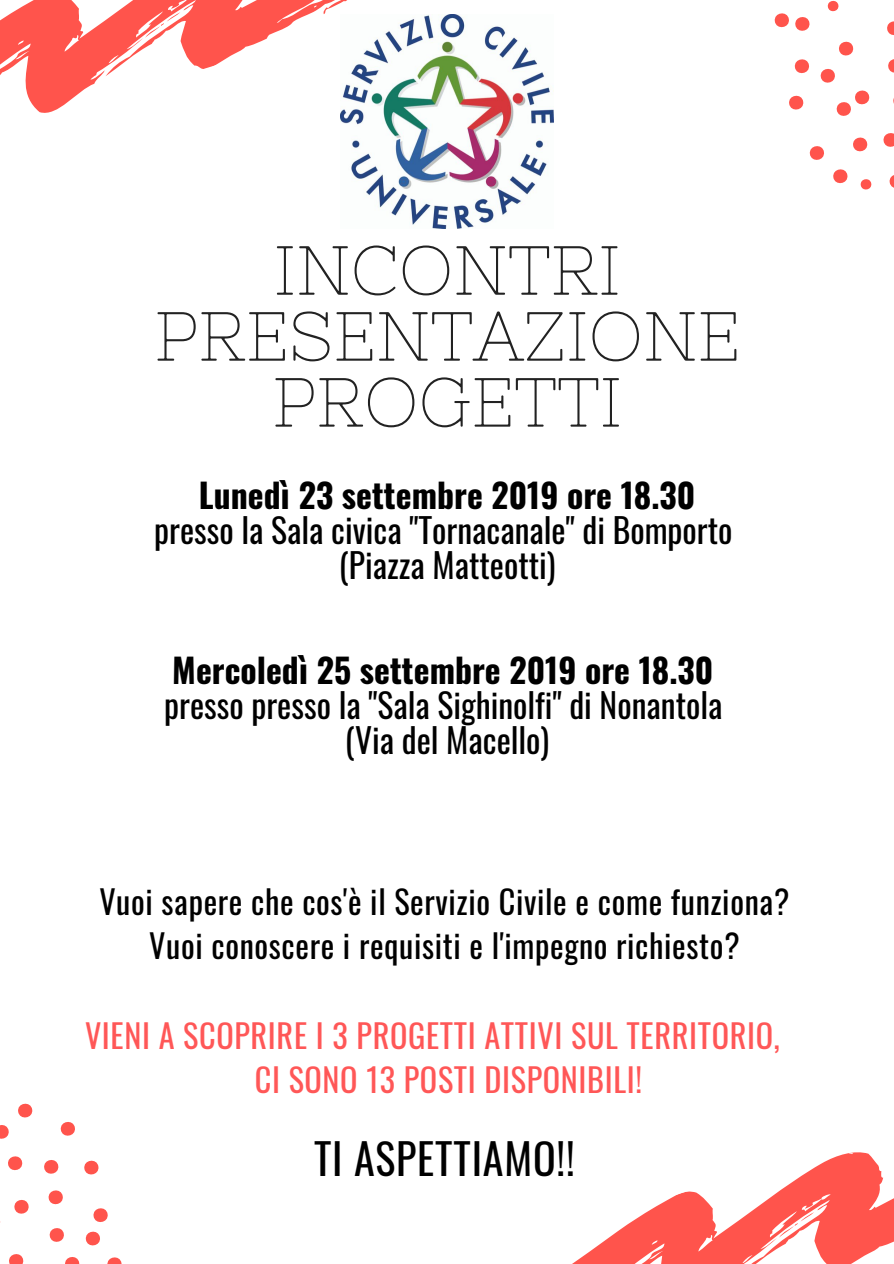
<style>
.page{position:relative;width:894px;height:1264px;background:#fff}
.page>*{position:absolute;margin:0;border:0;box-sizing:border-box;transform-origin:0 0}
.t1{font:69.3px/65.8px "Nixie One";color:#222;text-align:center}
.t2{font:42px "Oswald";letter-spacing:.02em;color:#000}
.t3{font:33.6px/35px "Oswald";color:#000;text-align:center}
.t4{font:700 33.6px "Oswald";color:#000}
.t5{font:32.25px/44.5px "Oswald";letter-spacing:.02em;color:#000;text-align:center}
.t6{font:32.25px/44.5px "Oswald";letter-spacing:.02em;color:#ff5757}
</style>
<div class="page">
<svg style="left:14px;top:1200px;width:15px;height:14px"></svg>
<svg style="left:9px;top:1254px;width:15px;height:9px"></svg>
<svg style="left:8px;top:1156px;width:15px;height:15px"></svg>
<svg style="left:44px;top:1160px;width:15px;height:14px"></svg>
<svg style="left:84px;top:1160px;width:15px;height:15px"></svg>
<svg style="left:60px;top:1122px;width:15px;height:14px"></svg>
<svg style="left:48px;top:1190px;width:73px;height:73px"></svg>
<svg style="left:0;top:1125px;width:9px;height:14px"></svg>
<svg style="left:18px;top:1103px;width:15px;height:15px"></svg>
<svg style="left:839px;top:41px;width:15px;height:15px"></svg>
<svg style="left:794px;top:59px;width:15px;height:15px"></svg>
<svg style="left:774px;top:13px;width:36px;height:18px"></svg>
<svg style="left:887px;top:21px;width:6px;height:14px"></svg>
<svg style="left:853px;top:137px;width:15px;height:15px"></svg>
<svg style="left:883px;top:133px;width:10px;height:14px"></svg>
<svg style="left:889px;top:175px;width:4px;height:12px"></svg>
<svg style="left:833px;top:169px;width:15px;height:15px"></svg>
<svg style="left:809px;top:146px;width:15px;height:14px"></svg>
<svg style="left:789px;top:95px;width:15px;height:15px"></svg>
<svg style="left:820px;top:69px;width:50px;height:47px"></svg>
<svg style="left:888px;top:59px;width:5px;height:14px"></svg>
<svg style="left:827px;top:0;width:12px;height:12px"></svg>
<svg style="left:860px;top:179px;width:12px;height:11px"></svg>
<svg style="left:573px;top:1152px;width:320px;height:111px"></svg>
<svg style="left:776px;top:1212px;width:39px;height:25px"></svg>
<svg style="left:0;top:0;width:347px;height:113px"></svg>
<svg style="left:143px;top:12px;width:39px;height:26px"></svg>
<img style="left:340px;top:14px;width:213px;height:214px">
<h1 class="t1" style="left:154px;top:237px;width:587px">INCONTRI<br>PRESENTAZIONE<br>PROGETTI</h1>
<p class="t4" style="left:199px;top:469px;width:498px">Lunedì 23 settembre 2019 ore 18.30</p>
<p class="t3" style="left:154px;top:511px;width:579px">presso la Sala civica "Tornacanale" di Bomporto (Piazza Matteotti)</p>
<p class="t4" style="left:172px;top:643px;width:542px">Mercoledì 25 settembre 2019 ore 18.30</p>
<p class="t3" style="left:164px;top:686px;width:559px">presso presso la "Sala Sighinolfi" di Nonantola (Via del Macello)</p>
<p class="t5" style="left:99px;top:878px;width:691px">Vuoi sapere che cos'è il Servizio Civile e come funziona?<br>Vuoi conoscere i requisiti e l'impegno richiesto?</p>
<p class="t6" style="left:255px;top:1011px;width:526px;text-indent:-170px">VIENI A SCOPRIRE I 3 PROGETTI ATTIVI SUL TERRITORIO,<br>CI SONO 13 POSTI DISPONIBILI!</p>
<p class="t2" style="left:314px;top:1125px;width:262px">TI ASPETTIAMO!!</p>
</div>
